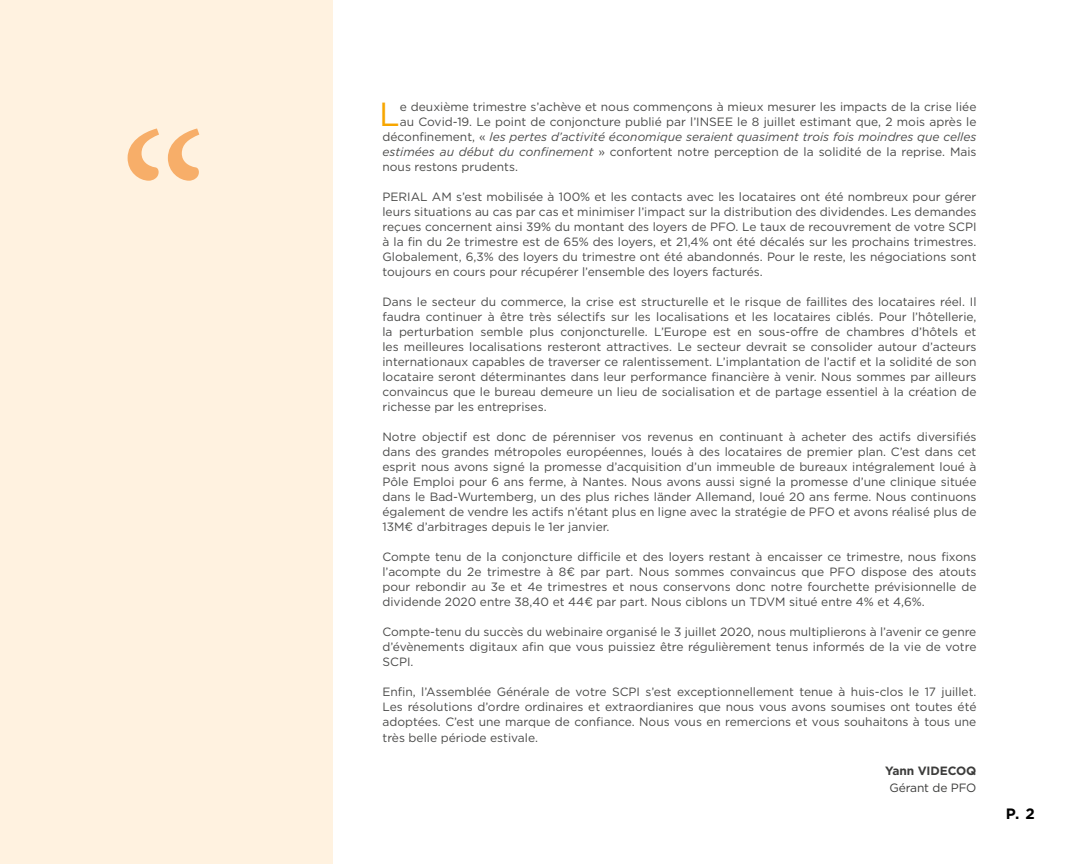
<style>
.page{position:relative;width:1080px;height:864px;background:#fff}
.page>*{position:absolute;margin:0;border:0;box-sizing:border-box;transform-origin:0 0}
.t1{font:225px "Minion Pro";color:#f7ae69}
.t2{font:33.45px "Gotham";color:#f7a600}
.t3{font:700 15px "Gotham";color:#000}
.t4{font:12px/15px "Gotham";color:#4a4a49;text-align:justify}
.t5{font:italic 12px "Gotham";color:#4a4a49}
.t6{font:700 12px "Gotham";letter-spacing:-.01em;color:#3c3c3b}
.t7{font:12px "Gotham";letter-spacing:-.01em;color:#3c3c3b}
.s1{font-style:normal}
.s2{font-style:italic}
</style>
<div class="page">
<div style="left:0;top:0;width:333px;height:864px;background:#fff2e0"></div>
<h1 class="t1" style="left:118px;top:83px;width:92px">‘‘</h1>
<h2 class="t2" style="left:379px;top:92px;width:22px">L</h2>
<p class="t4" style="left:400px;top:99px;width:578px">e deuxième trimestre s’achève et nous commençons à mieux mesurer les impacts de la crise liée</p>
<p class="t4" style="left:400px;top:114px;width:578px">au Covid-19. Le point de conjoncture publié par l’INSEE le 8 juillet estimant que, 2 mois après le</p>
<p class="t5" style="left:383px;top:129px;width:595px"><span class="s1">déconfinement, «</span> les pertes d’activité économique seraient quasiment trois fois moindres que celles</p>
<p class="t4" style="left:383px;top:144px;width:596px"><span class="s2">estimées au début du confinement</span> » confortent notre perception de la solidité de la reprise. Mais</p>
<p class="t4" style="left:383px;top:159px;width:137px">nous restons prudents.</p>
<p class="t4" style="left:383px;top:189px;width:596px">PERIAL AM s’est mobilisée à 100% et les contacts avec les locataires ont été nombreux pour gérer leurs situations au cas par cas et minimiser l’impact sur la distribution des dividendes. Les demandes reçues concernent ainsi 39% du montant des loyers de PFO. Le taux de recouvrement de votre SCPI à la fin du 2e trimestre est de 65% des loyers, et 21,4% ont été décalés sur les prochains trimestres.<br>Globalement, 6,3% des loyers du trimestre ont été abandonnés. Pour le reste, les négociations sont toujours en cours pour récupérer l’ensemble des loyers facturés.</p>
<p class="t4" style="left:383px;top:294px;width:596px">Dans le secteur du commerce, la crise est structurelle et le risque de faillites des locataires réel. Il faudra continuer à être très sélectifs sur les localisations et les locataires ciblés. Pour l’hôtellerie, la perturbation semble plus conjoncturelle. L’Europe est en sous-offre de chambres d’hôtels et les meilleures localisations resteront attractives. Le secteur devrait se consolider autour d’acteurs internationaux capables de traverser ce ralentissement. L’implantation de l’actif et la solidité de son locataire seront déterminantes dans leur performance financière à venir. Nous sommes par ailleurs convaincus que le bureau demeure un lieu de socialisation et de partage essentiel à la création de richesse par les entreprises.</p>
<p class="t4" style="left:383px;top:429px;width:596px">Notre objectif est donc de pérenniser vos revenus en continuant à acheter des actifs diversifiés dans des grandes métropoles européennes, loués à des locataires de premier plan. C’est dans cet esprit nous avons signé la promesse d’acquisition d’un immeuble de bureaux intégralement loué à Pôle Emploi pour 6 ans ferme, à Nantes. Nous avons aussi signé la promesse d’une clinique située dans le Bad-Wurtemberg, un des plus riches länder Allemand, loué 20 ans ferme. Nous continuons également de vendre les actifs n’étant plus en ligne avec la stratégie de PFO et avons réalisé plus de 13M€ d’arbitrages depuis le 1er janvier.</p>
<p class="t4" style="left:383px;top:549px;width:596px">Compte tenu de la conjoncture difficile et des loyers restant à encaisser ce trimestre, nous fixons l’acompte du 2e trimestre à 8€ par part. Nous sommes convaincus que PFO dispose des atouts pour rebondir au 3e et 4e trimestres et nous conservons donc notre fourchette prévisionnelle de dividende 2020 entre 38,40 et 44€ par part. Nous ciblons un TDVM situé entre 4% et 4,6%.</p>
<p class="t4" style="left:383px;top:624px;width:595px">Compte-tenu du succès du webinaire organisé le 3 juillet 2020, nous multiplierons à l’avenir ce genre d’évènements digitaux afin que vous puissiez être régulièrement tenus informés de la vie de votre SCPI.</p>
<p class="t4" style="left:383px;top:684px;width:596px">Enfin, l’Assemblée Générale de votre SCPI s’est exceptionnellement tenue à huis-clos le 17 juillet.<br>Les résolutions d’ordre ordinaires et extraordianires que nous vous avons soumises ont toutes été adoptées. C’est une marque de confiance. Nous vous en remercions et vous souhaitons à tous une</p>
<p class="t4" style="left:383px;top:730px;width:157px">très belle période estivale.</p>
<p class="t6" style="left:885px;top:763px;width:93px">Yann VIDECOQ</p>
<p class="t7" style="left:890px;top:780px;width:88px">Gérant de PFO</p>
<p class="t3" style="left:1006px;top:804px;width:31px">P. 2</p>
</div>
